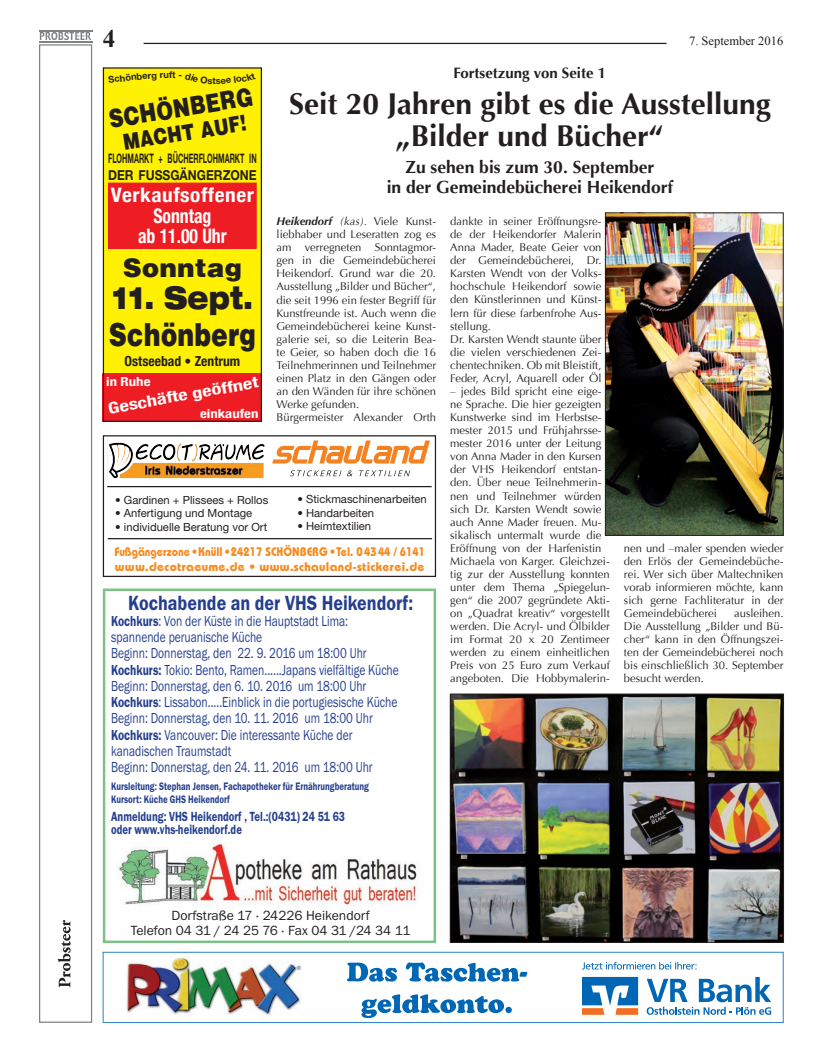
<style>
.page{position:relative;width:819px;height:1053px;background:#fff}
.page>*{position:absolute;margin:0;border:0;box-sizing:border-box;transform-origin:0 0}
.t1{font:900 32.5px "Helvetica";color:#231f20;scale:.78 1}
.t2{font:900 expanded 31.25px "Helvetica Neue";color:#231f20;scale:.78 1}
.t3{font:700 30px/32.5px "Optima";color:#231f20;text-align:center}
.t4{font:900 26.25px "Helvetica";color:#231f20}
.t5{font:900 25.88px "Helvetica";color:#231f20;scale:.79 1}
.t6{font:700 25px "Times New Roman";color:#231f20}
.t7{font:900 22.5px "Helvetica";color:#231f20;scale:.79 1}
.t8{font:600 21.25px "Franklin Gothic Itc T";color:#253f8e;scale:.85 1}
.t9{font:700 condensed 20px/20.4px "Helvetica Neue";letter-spacing:.025em;color:#fff;text-align:center;scale:1.06 1}
.t10{font:700 17.5px/20px "Optima";color:#231f20;text-align:center}
.t11{font:700 condensed 15.5px "Helvetica Neue";color:#fff;scale:1.3 1}
.t12{font:15px/16.2px "Franklin Gothic Itc T";color:#253f8e;scale:.77 1}
.t13{font:700 15px "Optima";color:#231f20}
.t14{font:700 condensed 13.88px "Helvetica Neue";color:#231f20}
.t15{font:600 13.75px/13.8px "Franklin Gothic Itc T";color:#253f8e;scale:.77 1}
.t16{font:13.75px/15px "Franklin Gothic Itc T";color:#231f20;text-align:center}
.t17{font:700 13.75px "Helvetica Neue";color:#231f20;scale:.88 1}
.t18{font:700 13.12px "Helvetica Neue";color:#231f20;scale:.55 1}
.t19{font:700 12.5px/15px "Bauhaus";color:#f68b1f;scale:.9 1}
.t20{font:12.5px "Times New Roman";color:#231f20}
.t21{font:700 condensed 12.5px "Helvetica Neue";color:#fff;scale:1.18 1}
.t22{font:11.25px/13px "Optima";color:#231f20}
.t23{font:11.25px "Helvetica Neue";color:#231f20}
.t24{font:600 11.25px/13.5px "Franklin Gothic Itc T";color:#253f8e;scale:.77 1}
.t25{font:700 9.38px "Helvetica Neue";color:#231f20}
.s1{font-weight:700;font-style:italic}
.s2{font-style:italic}
.s3{font-weight:600}
</style>
<div class="page">
<hr style="left:144px;top:43px;width:522px;height:1px;background:#231f20">
<div style="left:103px;top:435px;width:333px;height:142px;border:1px solid #231f20"></div>
<svg style="left:272px;top:440px;width:158px;height:23px"></svg>
<svg style="left:290px;top:470px;width:120px;height:6px"></svg>
<hr style="left:107px;top:486px;width:324px;height:1px;background:#231f20">
<hr style="left:108px;top:538px;width:324px;height:1px;background:#231f20">
<img style="left:107px;top:435px;width:158px;height:44px">
<div style="left:103px;top:588px;width:333px;height:355px;border:2px solid #7cc286"></div>
<img style="left:117px;top:843px;width:300px;height:64px">
<div style="left:103px;top:68px;width:158px;height:353px;background:#fff101"></div>
<div style="left:103px;top:373px;width:159px;height:49px;background:#ee1d23"></div>
<div style="left:103px;top:67px;width:159px;height:355px;border:1px solid #231f20"></div>
<div style="left:109px;top:183px;width:147px;height:65px;background:#ee1d23"></div>
<div style="left:108px;top:183px;width:149px;height:66px;border:1px solid #ee1d23"></div>
<img style="left:126px;top:956px;width:176px;height:60px">
<div style="left:103px;top:951px;width:680px;height:71px;border:1px solid #2783c5"></div>
<svg style="left:361px;top:994px;width:151px;height:23px"></svg>
<svg style="left:347px;top:962px;width:180px;height:19px"></svg>
<svg style="left:582px;top:976px;width:56px;height:38px"></svg>
<svg style="left:646px;top:976px;width:125px;height:38px"></svg>
<svg style="left:582px;top:961px;width:114px;height:8px"></svg>
<div style="left:39px;top:44px;width:53px;height:978px;border:1px solid #808285"></div>
<svg style="left:58px;top:920px;width:13px;height:67px"></svg>
<svg style="left:40px;top:32px;width:51px;height:8px"></svg>
<hr style="left:39px;top:30px;width:53px;height:1px;background:#808285">
<hr style="left:39px;top:41px;width:53px;height:1px;background:#808285">
<img style="left:607px;top:214px;width:174px;height:319px">
<div style="left:605px;top:212px;width:178px;height:323px;border:1px solid #231f20"></div>
<img style="left:452px;top:695px;width:329px;height:245px">
<div style="left:450px;top:693px;width:333px;height:249px;border:1px solid #231f20"></div>
<p class="t6" style="left:103px;top:21px;width:14px">4</p>
<p class="t20" style="left:689px;top:32px;width:96px">7. September 2016</p>
<p class="t13" style="left:453px;top:64px;width:154px">Fortsetzung von Seite 1</p>
<p class="t3" style="left:289px;top:88px;width:483px">Seit 20 Jahren gibt es die Ausstellung „Bilder und Bücher“</p>
<p class="t10" style="left:386px;top:158px;width:288px">Zu sehen bis zum 30. September<br>in der Gemeindebücherei Heikendorf</p>
<p class="t22" style="left:276px;top:215px;width:161px"><span class="s1">Heikendorf</span> <span class="s2">(kas).</span> Viele Kunst&shy;liebhaber und Leseratten zog es am verregneten Sonntagmor&shy;gen in die Gemeindebücherei<br>Heikendorf. Grund war die 20.<br>Ausstellung „Bilder und Bücher“, die seit 1996 ein fester Begriff für<br>Kunstfreunde ist. Auch wenn die<br>Gemeindebücherei keine Kunst&shy;galerie sei, so die Leiterin Bea&shy;te Geier, so haben doch die 16<br>Teilnehmerinnen und Teilnehmer einen Platz in den Gängen oder an den Wänden für ihre schönen<br>Werke gefunden.<br>Bürgermeister Alexander Orth</p>
<p class="t22" style="left:450px;top:215px;width:153px">dankte in seiner Eröffnungsre&shy;de der Heikendorfer Malerin<br>Anna Mader, Beate Geier von der Gemeindebücherei, Dr.<br>Karsten Wendt von der Volks&shy;hochschule Heikendorf sowie den Künstlerinnen und Künst&shy;lern für diese farbenfrohe Aus&shy;stellung.<br>Dr. Karsten Wendt staunte über die vielen verschiedenen Zei&shy;chentechniken. Ob mit Bleistift,<br>Feder, Acryl, Aquarell oder Öl</p>
<p class="t25" style="left:169px;top:69px;width:5px">F</p>
<p class="t25" style="left:212px;top:75px;width:5px">T</p>
<p class="t5" style="left:107px;top:104px;width:185px;rotate:-9deg">Schönberg</p>
<p class="t7" style="left:121px;top:129px;width:159px;rotate:-9deg">macht auf!</p>
<p class="t18" style="left:108px;top:150px;width:272px">FLOHMARKT + BÜCHERFLOHMARKT IN</p>
<p class="t17" style="left:108px;top:166px;width:170px">DER FUSSGÄNGERZONE</p>
<p class="t9" style="left:111px;top:184px;width:136px">Verkaufsoffener<br>Sonntag<br>ab 11.00 Uhr</p>
<p class="t4" style="left:123px;top:251px;width:121px">Sonntag</p>
<p class="t2" style="left:112px;top:277px;width:182px">11. Sept.</p>
<p class="t1" style="left:109px;top:315px;width:190px">Schönberg</p>
<p class="t14" style="left:125px;top:349px;width:117px">Ostseebad • Zentrum</p>
<p class="t21" style="left:106px;top:371px;width:39px">in Ruhe</p>
<p class="t11" style="left:106px;top:395px;width:118px;rotate:-10deg">Geschäfte geöffnet</p>
<p class="t22" style="left:450px;top:385px;width:161px">– jedes Bild spricht eine eige&shy;ne Sprache. Die hier gezeigten<br>Kunstwerke sind im Herbstse&shy;mester 2015 und Frühjahrsse&shy;mester 2016 unter der Leitung von Anna Mader in den Kursen der VHS Heikendorf entstan&shy;den. Über neue Teilnehmerin&shy;nen und Teilnehmer würden sich Dr. Karsten Wendt sowie auch Anne Mader freuen. Mu&shy;sikalisch untermalt wurde die<br>Eröffnung von der Harfenistin<br>Michaela von Karger. Gleichzei&shy;tig zur der Ausstellung konnten unter dem Thema „Spiegelun&shy;gen“ die 2007 gegründete Akti&shy;on „Quadrat kreativ“ vorgestellt werden. Die Acryl- und Ölbilder im Format 20 x 20 Zentimeer werden zu einem einheitlichen<br>Preis von 25 Euro zum Verkauf angeboten. Die Hobbymalerin-</p>
<p class="t21" style="left:200px;top:403px;width:51px">einkaufen</p>
<p class="t23" style="left:297px;top:492px;width:131px">• Stickmaschinenarbeiten</p>
<p class="t23" style="left:297px;top:506px;width:78px">• Handarbeiten</p>
<p class="t23" style="left:297px;top:519px;width:75px">• Heimtextilien</p>
<p class="t19" style="left:114px;top:544px;width:346px">Fußgängerzone • Knüll • 24217 SCHÖNBERG • Tel. 0 43 44 / 6141 www.decotraeume.de • www.schauland-stickerei.de</p>
<p class="t23" style="left:115px;top:493px;width:155px">• Gardinen + Plissees + Rollos</p>
<p class="t23" style="left:115px;top:506px;width:138px">• Anfertigung und Montage</p>
<p class="t23" style="left:115px;top:520px;width:153px">• individuelle Beratung vor Ort</p>
<p class="t22" style="left:624px;top:541px;width:161px;text-align:justify">nen und –maler spenden wieder den Erlös der Gemeindebüche&shy;rei. Wer sich über Maltechniken vorab informieren möchte, kann sich gerne Fachliteratur in der Gemeindebücherei</p>
<p class="t8" style="left:128px;top:590px;width:336px">Kochabende an der VHS Heikendorf:</p>
<p class="t12" style="left:111px;top:612px;width:375px"><span class="s3">Kochkurs</span>: Von der Küste in die Hauptstadt Lima: spannende peruanische Küche<br>Beginn: Donnerstag, den 22. 9. 2016 um 18:00 Uhr <span class="s3">Kochkurs:</span> Tokio: Bento, Ramen......Japans vielfältige Küche Beginn: Donnerstag, den 6. 10. 2016 um 18:00 Uhr <span class="s3">Kochkurs</span>: Lissabon.....Einblick in die portugiesische Küche Beginn: Donnerstag, den 10. 11. 2016 um 18:00 Uhr <span class="s3">Kochkurs:</span> Vancouver: Die interessante Küche der kanadischen Traumstadt<br>Beginn: Donnerstag, den 24. 11. 2016 um 18:00 Uhr</p>
<p class="t24" style="left:111px;top:778px;width:336px">Kursleitung: Stephan Jensen, Fachapotheker für Ernährungberatung<br>Kursort: Küche GHS Heikendorf</p>
<p class="t15" style="left:111px;top:808px;width:305px">Anmeldung: VHS Heikendorf , Tel.:(0431) 24 51 63 oder www.vhs-heikendorf.de</p>
<p class="t22" style="left:624px;top:607px;width:161px;text-align:justify;text-indent:110px">ausleihen.<br>Die Ausstellung „Bilder und Bü&shy;cher“ kann in den Öffnungszei&shy;ten der Gemeindebücherei noch bis einschließlich 30. September besucht werden.</p>
<p class="t16" style="left:131px;top:907px;width:281px">Dorfstraße 17 · 24226 Heikendorf<br>Telefon 04 31 / 24 25 76 · Fax 04 31 /24 34 11</p>
</div>
